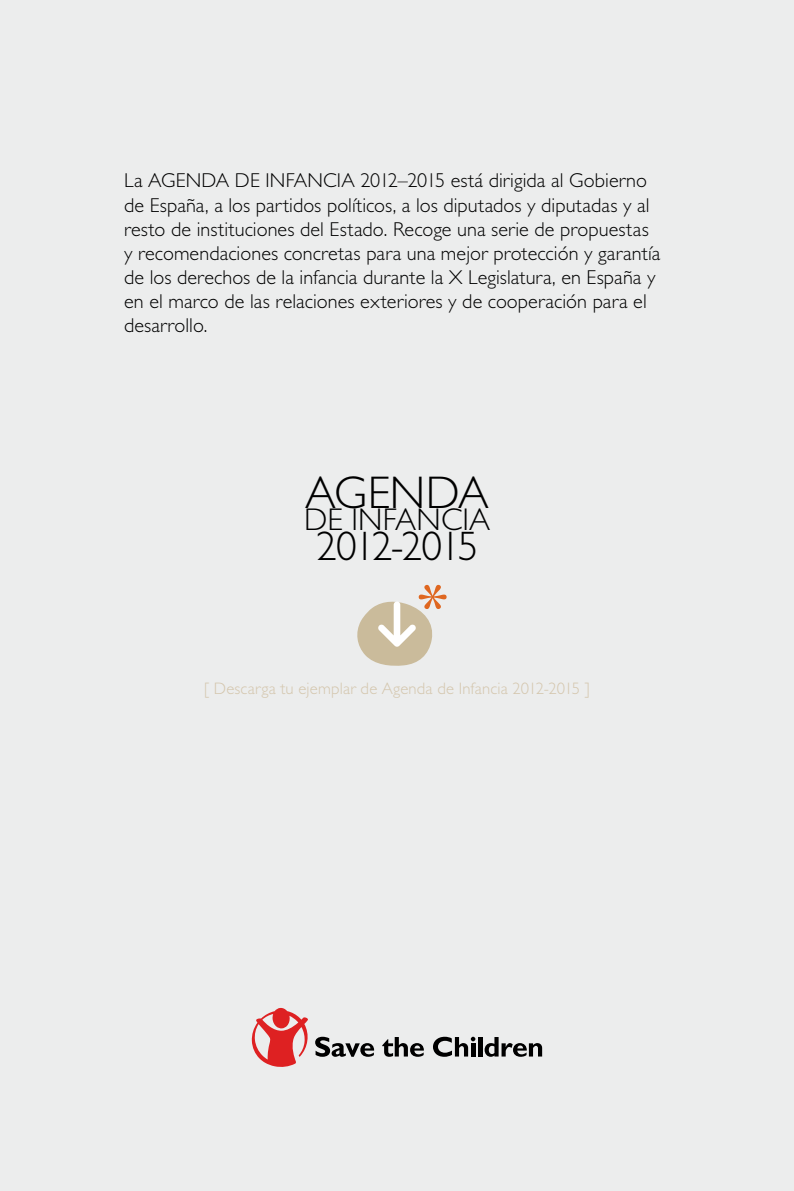
<style>
.page{position:relative;width:794px;height:1191px;background:#fff}
.page>*{position:absolute;margin:0;border:0;box-sizing:border-box;transform-origin:0 0}
.t1{font:69.65px "Georgia";color:#df6720}
.t2{font:300 45.85px "Gill Sans Std";letter-spacing:-.005em;color:#000}
.t3{font:300 41.3px "Gill Sans Std";letter-spacing:-.055em;color:#000}
.t4{font:300 31.5px "Gill Sans Std";letter-spacing:.005em;color:#000}
.t5{font:300 20.12px/24.2px "Gill Sans Std";letter-spacing:.005em;color:#000}
.t6{font:300 16.62px "Gill Sans Std";letter-spacing:.01em;color:#d4c6ad}
</style>
<div class="page">
<div style="left:0;top:1px;width:793px;height:1190px;background:#eceded"></div>
<svg style="left:382px;top:1037px;width:42px;height:19px"></svg>
<svg style="left:433px;top:1036px;width:42px;height:20px"></svg>
<hr style="left:478px;top:1037px;width:4px;height:19px;background:#000">
<svg style="left:484px;top:1037px;width:58px;height:19px"></svg>
<svg style="left:251px;top:1007px;width:123px;height:60px"></svg>
<svg style="left:357px;top:601px;width:76px;height:65px"></svg>
<p class="t5" style="left:124px;top:169px;width:538px">La AGENDA DE INFANCIA 2012–2015 está dirigida al Gobierno de España, a los partidos políticos, a los diputados y diputadas y al resto de instituciones del Estado. Recoge una serie de propuestas y recomendaciones concretas para una mejor protección y garantía de los derechos de la infancia durante la X Legislatura, en España y en el marco de las relaciones exteriores y de cooperación para el desarrollo.</p>
<h2 class="t2" style="left:305px;top:466px;width:185px">AGENDA</h2>
<h3 class="t4" style="left:304px;top:502px;width:188px">DE INFANCIA</h3>
<h3 class="t3" style="left:316px;top:523px;width:164px">2012-2015</h3>
<h1 class="t1" style="left:416px;top:570px;width:35px">*</h1>
<p class="t6" style="left:204px;top:678px;width:387px">[ Descarga tu ejemplar de Agenda de Infancia 2012-2015 ]</p>
</div>
